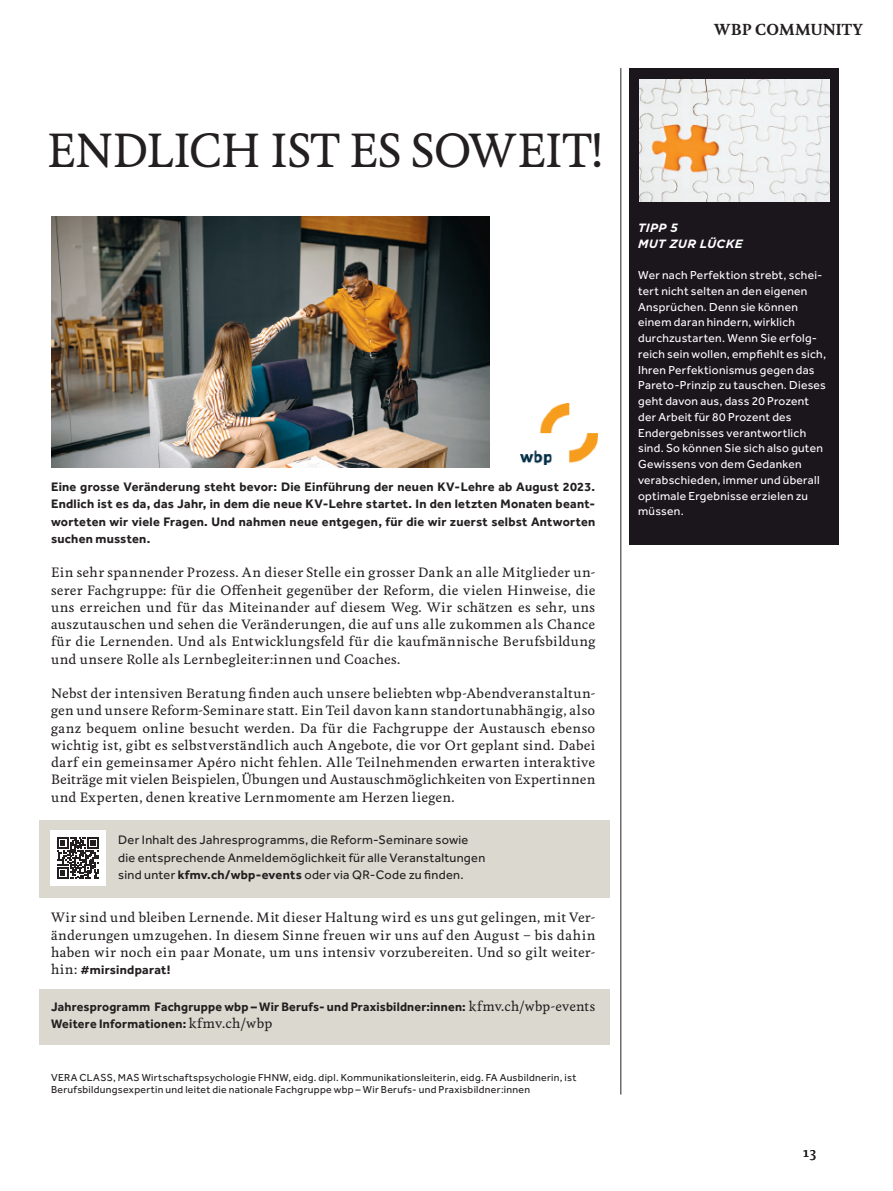
<style>
.page{position:relative;width:893px;height:1191px;background:#fff}
.page>*{position:absolute;margin:0;border:0;box-sizing:border-box;transform-origin:0 0}
.t1{font:500 45px "Feijoa";letter-spacing:-.005em;color:#231f20}
.t2{font:700 15px "Feijoa";letter-spacing:.02em;color:#231f20}
.t3{font:500 13.5px "Feijoa";color:#231f20}
.t4{font:500 12.75px/17.2px "Feijoa";letter-spacing:.02em;color:#231f20;text-align:justify}
.t5{font:700 12.75px/17.2px "Effra";letter-spacing:.015em;color:#231f20;text-align:justify}
.t6{font:12.75px/17.2px "Effra";letter-spacing:.02em;color:#231f20}
.t7{font:12px/15.8px "Effra";letter-spacing:.025em;color:#fff}
.t8{font:italic 700 12px/15.8px "Gotham";letter-spacing:.02em;color:#fff}
.t9{font:10.5px/12px "Effra";letter-spacing:.03em;color:#231f20}
.s1{font-weight:700}
.s2{font-family:"Feijoa";font-weight:500}
</style>
<div class="page">
<div style="left:39px;top:988px;width:571px;height:56px;background:#dad8cf"></div>
<div style="left:39px;top:819px;width:571px;height:78px;background:#dad8cf"></div>
<img style="left:520px;top:404px;width:78px;height:61px">
<div style="left:629px;top:68px;width:210px;height:476px;background:#1b151c"></div>
<img style="left:639px;top:79px;width:190px;height:122px">
<img style="left:51px;top:217px;width:438px;height:251px">
<hr style="left:620px;top:68px;width:1px;height:1026px;background:#231f20">
<div style="left:50px;top:830px;width:56px;height:55px;background:#fff"></div>
<svg style="left:57px;top:837px;width:42px;height:42px"></svg>
<p class="t2" style="left:714px;top:19px;width:151px">WBP COMMUNITY</p>
<h1 class="t1" style="left:47px;top:122px;width:557px">ENDLICH IST ES SOWEIT!</h1>
<p class="t5" style="left:51px;top:478px;width:546px">Eine grosse Veränderung steht bevor: Die Einführung der neuen KV-Lehre ab August 2023.<br>Endlich ist es da, das Jahr, in dem die neue KV-Lehre startet. In den letzten Monaten beant&shy;worteten wir viele Fragen. Und nahmen neue entgegen, für die wir zuerst selbst Antworten suchen mussten.</p>
<p class="t4" style="left:51px;top:564px;width:546px">Ein sehr spannender Prozess. An dieser Stelle ein grosser Dank an alle Mitglieder un&shy;serer Fachgruppe: für die Offenheit gegenüber der Reform, die vielen Hinweise, die uns erreichen und für das Miteinander auf diesem Weg. Wir schätzen es sehr, uns auszutauschen und sehen die Veränderungen, die auf uns alle zukommen als Chance für die Lernenden. Und als Entwicklungsfeld für die kaufmännische Berufsbildung und unsere Rolle als Lernbegleiter:innen und Coaches.</p>
<p class="t4" style="left:51px;top:685px;width:546px">Nebst der intensiven Beratung finden auch unsere beliebten wbp-Abendveranstaltun&shy;gen und unsere Reform-Seminare statt. Ein Teil davon kann standortunabhängig, also ganz bequem online besucht werden. Da für die Fachgruppe der Austausch ebenso wichtig ist, gibt es selbstverständlich auch Angebote, die vor Ort geplant sind. Dabei darf ein gemeinsamer Apéro nicht fehlen. Alle Teilnehmenden erwarten interaktive Beiträge mit vielen Beispielen, Übungen und Austauschmöglichkeiten von Expertinnen und Experten, denen kreative Lernmomente am Herzen liegen.</p>
<p class="t6" style="left:118px;top:831px;width:369px">Der Inhalt des Jahresprogramms, die Reform-Seminare sowie die entsprechende Anmeldemöglichkeit für alle Veranstaltungen sind unter <span class="s1">kfmv.ch/wbp-events</span> oder via QR-Code zu finden.</p>
<p class="t4" style="left:51px;top:909px;width:546px">Wir sind und bleiben Lernende. Mit dieser Haltung wird es uns gut gelingen, mit Ver&shy;änderungen umzugehen. In diesem Sinne freuen wir uns auf den August ‒ bis dahin haben wir noch ein paar Monate, um uns intensiv vorzubereiten. Und so gilt weiter-</p>
<p class="t5" style="left:51px;top:961px;width:121px"><span class="s2">hin:</span> #mirsindparat!</p>
<p class="t5" style="left:51px;top:997px;width:546px">Jahresprogramm Fachgruppe wbp – Wir Berufs- und Praxisbildner:innen: <span class="s2">kfmv.ch/wbp-events<br></span>Weitere Informationen: <span class="s2">kfmv.ch/wbp</span></p>
<p class="t9" style="left:51px;top:1071px;width:527px">VERA CLASS, MAS Wirtschaftspsychologie FHNW, eidg. dipl. Kommunikationsleiterin, eidg. FA Ausbildnerin, ist<br>Berufsbildungsexpertin und leitet die nationale Fachgruppe wbp – Wir Berufs- und Praxisbildner:innen</p>
<p class="t8" style="left:638px;top:220px;width:106px">TIPP 5<br>MUT ZUR LÜCKE</p>
<p class="t7" style="left:638px;top:267px;width:189px">Wer nach Perfektion strebt, schei&shy;tert nicht selten an den eigenen<br>Ansprüchen. Denn sie können einem daran hindern, wirklich durchzustarten. Wenn Sie erfolg&shy;reich sein wollen, empfiehlt es sich,<br>Ihren Perfektionismus gegen das<br>Pareto-Prinzip zu tauschen. Dieses geht davon aus, dass 20 Prozent der Arbeit für 80 Prozent des<br>Endergebnisses verantwortlich sind. So können Sie sich also guten<br>Gewissens von dem Gedanken verabschieden, immer und überall optimale Ergebnisse erzielen zu müssen.</p>
<p class="t3" style="left:803px;top:1143px;width:15px">13</p>
</div>
